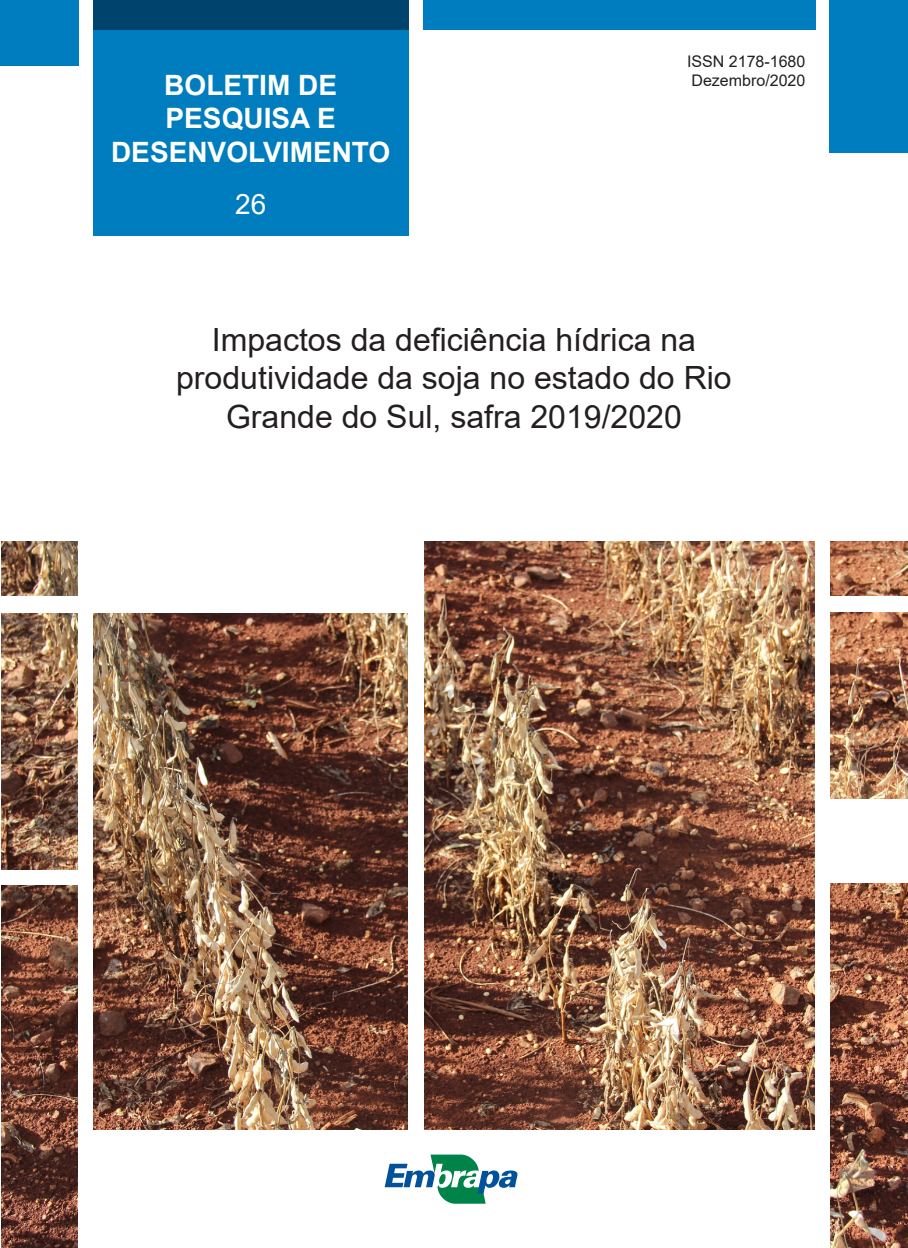
<style>
.page{position:relative;width:908px;height:1248px;background:#fff}
.page>*{position:absolute;margin:0;border:0;box-sizing:border-box;transform-origin:0 0}
.TITULO_CAPA{font:32px/38.4px "Arial";color:#231f20;text-align:center}
.BOLETIM{font:700 28px "Arial";color:#fff}
.NUMERO{font:28px "Arial";color:#fff}
.ISSN{font:16px "Arial";color:#231f20}
</style>
<div class="page">
<svg style="left:384px;top:1154px;width:134px;height:49px"></svg>
<div style="left:0;top:0;width:79px;height:65px;background:#007dbe"></div>
<div style="left:829px;top:0;width:78px;height:153px;background:#007dbe"></div>
<div style="left:93px;top:0;width:315px;height:235px;background:#007dbe"></div>
<div style="left:422px;top:0;width:392px;height:29px;background:#007dbe"></div>
<div style="left:93px;top:0;width:315px;height:29px;background:#00446d"></div>
<img style="left:1px;top:541px;width:76px;height:54px">
<img style="left:1px;top:613px;width:76px;height:256px">
<img style="left:1px;top:885px;width:77px;height:362px">
<img style="left:94px;top:613px;width:313px;height:516px">
<img style="left:424px;top:541px;width:389px;height:588px">
<img style="left:830px;top:541px;width:77px;height:54px">
<img style="left:830px;top:612px;width:77px;height:186px">
<img style="left:830px;top:883px;width:77px;height:364px">
<p class="BOLETIM" style="left:164px;top:65px;width:174px">BOLETIM DE</p>
<p class="BOLETIM" style="left:165px;top:99px;width:172px">PESQUISA E</p>
<p class="BOLETIM" style="left:111px;top:132px;width:281px">DESENVOLVIMENTO</p>
<p class="NUMERO" style="left:235px;top:185px;width:33px">26</p>
<p class="ISSN" style="left:686px;top:50px;width:120px">ISSN 2178-1680</p>
<p class="ISSN" style="left:691px;top:70px;width:115px">Dezembro/2020</p>
<p class="TITULO_CAPA" style="left:176px;top:320px;width:556px">Impactos da deficiência hídrica na produtividade da soja no estado do Rio<br>Grande do Sul, safra 2019/2020</p>
</div>
